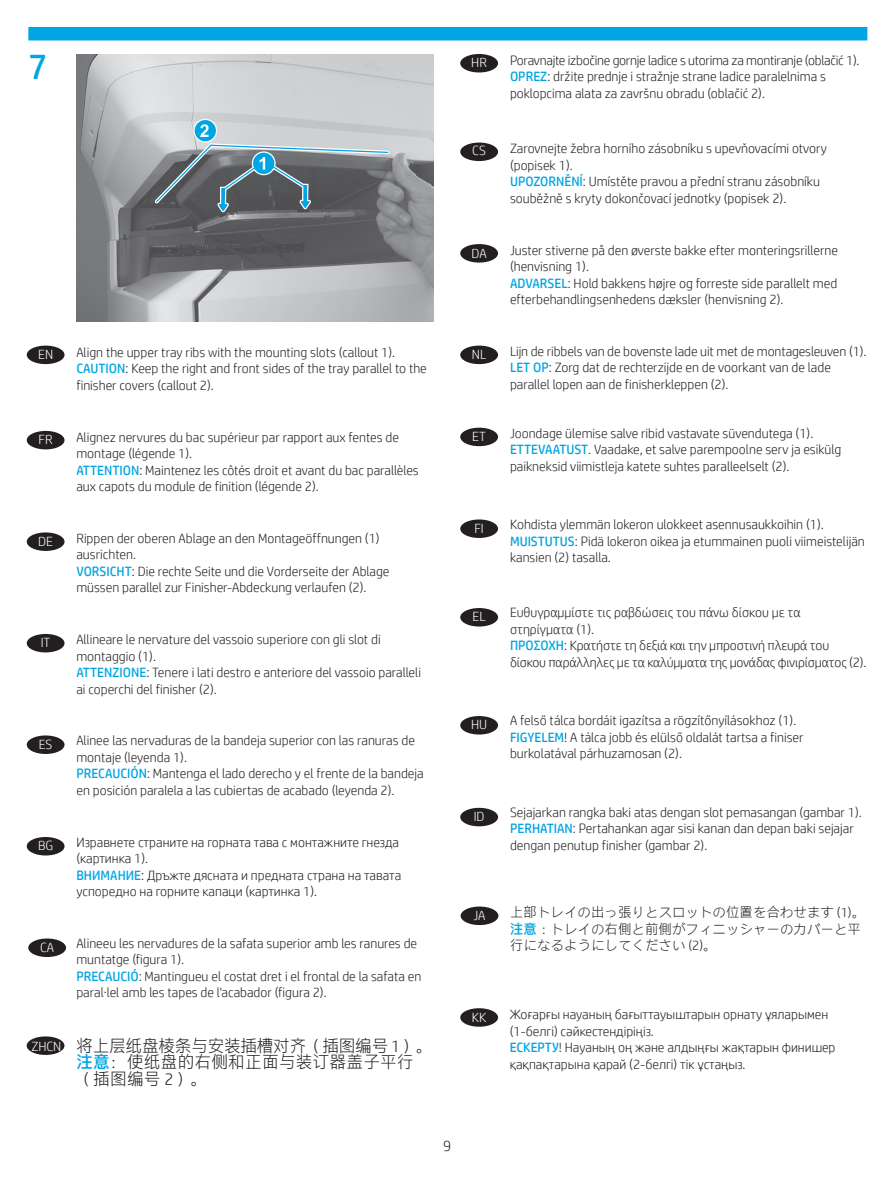
<style>
.page{position:relative;width:893px;height:1188px;background:#fff}
.page>*{position:absolute;margin:0;border:0;box-sizing:border-box;transform-origin:0 0}
.Language_10{font:36px "HP Simplified";color:#00a5e3}
.t1{font:300 16.8px "HP Simplified Hans";color:#231f20}
.t2{font:300 16.8px "HP Simplified Hans";letter-spacing:-.03em;color:#231f20}
.t3{font:300 15px "HP Simplified";color:#231f20}
.t4{font:300 13.5px/16.5px "HP Simplified";color:#231f20}
.t5{font:300 13.5px/16.5px "HP Simplified Jpan";color:#231f20}
.t6{font:300 13.5px "HP Simplified";letter-spacing:-.02em;color:#231f20}
.t7{font:300 13.35px "HP Simplified";color:#fff}
.s1{font-weight:400;color:#00a5e3}
.s2{font-family:"HP Simplified"}
</style>
<div class="page">
<img style="left:77px;top:54px;width:356px;height:267px">
<svg style="left:194px;top:119px;width:23px;height:23px"></svg>
<div style="left:193px;top:119px;width:24px;height:24px;border:1px solid #fff;border-radius:50%"></div>
<svg style="left:151px;top:124px;width:241px;height:90px;background:#828b91"></svg>
<div style="left:28px;top:27px;width:839px;height:13px;background:#00a5e3"></div>
<div style="left:27px;top:346px;width:38px;height:18px;background:#231f20;border-radius:50%"></div>
<div style="left:27px;top:431px;width:38px;height:18px;background:#231f20;border-radius:50%"></div>
<div style="left:27px;top:532px;width:38px;height:19px;background:#231f20;border-radius:50%"></div>
<div style="left:27px;top:634px;width:38px;height:18px;background:#231f20;border-radius:50%"></div>
<div style="left:27px;top:735px;width:38px;height:19px;background:#231f20;border-radius:50%"></div>
<div style="left:27px;top:837px;width:38px;height:19px;background:#231f20;border-radius:50%"></div>
<div style="left:28px;top:939px;width:38px;height:18px;background:#231f20;border-radius:50%"></div>
<div style="left:27px;top:1036px;width:37px;height:19px;background:#231f20;border-radius:50%"></div>
<div style="left:460px;top:54px;width:38px;height:19px;background:#231f20;border-radius:50%"></div>
<div style="left:460px;top:143px;width:38px;height:18px;background:#231f20;border-radius:50%"></div>
<div style="left:460px;top:244px;width:38px;height:19px;background:#231f20;border-radius:50%"></div>
<div style="left:460px;top:346px;width:38px;height:18px;background:#231f20;border-radius:50%"></div>
<div style="left:460px;top:428px;width:38px;height:18px;background:#231f20;border-radius:50%"></div>
<div style="left:460px;top:519px;width:38px;height:19px;background:#231f20;border-radius:50%"></div>
<div style="left:460px;top:608px;width:38px;height:19px;background:#231f20;border-radius:50%"></div>
<div style="left:460px;top:716px;width:38px;height:19px;background:#231f20;border-radius:50%"></div>
<div style="left:460px;top:808px;width:38px;height:18px;background:#231f20;border-radius:50%"></div>
<div style="left:461px;top:907px;width:37px;height:18px;background:#231f20;border-radius:50%"></div>
<div style="left:460px;top:1008px;width:38px;height:19px;background:#231f20;border-radius:50%"></div>
<p class="Language_10" style="left:28px;top:42px;width:21px">7</p>
<p class="t7" style="left:38px;top:346px;width:17px">EN</p>
<p class="t4" style="left:76px;top:343px;width:320px">Align the upper tray ribs with the mounting slots (callout 1).</p>
<p class="t4" style="left:76px;top:360px;width:352px"><span class="s1">CAUTION</span>: Keep the right and front sides of the tray parallel to the finisher covers (callout 2).</p>
<p class="t7" style="left:39px;top:431px;width:15px">FR</p>
<p class="t4" style="left:76px;top:428px;width:324px">Alignez nervures du bac supérieur par rapport aux fentes de montage (légende 1).</p>
<p class="t4" style="left:76px;top:461px;width:344px"><span class="s1">ATTENTION</span>: Maintenez les côtés droit et avant du bac parallèles aux capots du module de finition (légende 2).</p>
<p class="t7" style="left:38px;top:533px;width:16px">DE</p>
<p class="t4" style="left:76px;top:530px;width:305px">Rippen der oberen Ablage an den Montageöffnungen (1) ausrichten.</p>
<p class="t4" style="left:76px;top:563px;width:315px"><span class="s1">VORSICHT</span>: Die rechte Seite und die Vorderseite der Ablage müssen parallel zur Finisher-Abdeckung verlaufen (2).</p>
<p class="t7" style="left:41px;top:634px;width:11px">IT</p>
<p class="t4" style="left:76px;top:631px;width:306px">Allineare le nervature del vassoio superiore con gli slot di montaggio (1).</p>
<p class="t4" style="left:76px;top:664px;width:346px"><span class="s1">ATTENZIONE</span>: Tenere i lati destro e anteriore del vassoio paralleli ai coperchi del finisher (2).</p>
<p class="t7" style="left:39px;top:736px;width:15px">ES</p>
<p class="t4" style="left:76px;top:732px;width:340px">Alinee las nervaduras de la bandeja superior con las ranuras de montaje (leyenda 1).</p>
<p class="t4" style="left:76px;top:765px;width:349px"><span class="s1">PRECAUCIÓN</span>: Mantenga el lado derecho y el frente de la bandeja en posición paralela a las cubiertas de acabado (leyenda 2).</p>
<p class="t7" style="left:38px;top:837px;width:17px">BG</p>
<p class="t4" style="left:76px;top:833px;width:324px">Изравнете страните на горната тава с монтажните гнезда (картинка 1).</p>
<p class="t4" style="left:76px;top:866px;width:326px"><span class="s1">ВНИМАНИЕ</span>: Дръжте дясната и предната страна на тавата успоредно на горните капаци (картинка 1).</p>
<p class="t7" style="left:40px;top:939px;width:16px">CA</p>
<p class="t4" style="left:76px;top:935px;width:342px">Alineeu les nervadures de la safata superior amb les ranures de muntatge (figura 1).</p>
<p class="t4" style="left:76px;top:968px;width:346px"><span class="s1">PRECAUCIÓ</span>: Mantingueu el costat dret i el frontal de la safata en paral·lel amb les tapes de l'acabador (figura 2).</p>
<p class="t2" style="left:76px;top:1037px;width:358px">将上层纸盘棱条与安装插槽对齐（插图编号 <span class="s2">1</span>）。</p>
<p class="t1" style="left:76px;top:1053px;width:339px"><span class="s1">注意</span>：使纸盘的右侧和正面与装订器盖子平行</p>
<p class="t1" style="left:76px;top:1070px;width:132px">（插图编号 <span class="s2">2</span>）。</p>
<p class="t7" style="left:31px;top:1037px;width:32px">ZHCN</p>
<p class="t3" style="left:443px;top:1136px;width:10px">9</p>
<p class="t7" style="left:471px;top:54px;width:17px">HR</p>
<p class="t6" style="left:510px;top:51px;width:351px">Poravnajte izbočine gornje ladice s utorima za montiranje (oblačić 1).</p>
<p class="t4" style="left:510px;top:68px;width:317px"><span class="s1">OPREZ</span>: držite prednje i stražnje strane ladice paralelnima s poklopcima alata za završnu obradu (oblačić 2).</p>
<p class="t7" style="left:472px;top:142px;width:15px">CS</p>
<p class="t4" style="left:510px;top:140px;width:318px">Zarovnejte žebra horního zásobníku s upevňovacími otvory (popisek 1).</p>
<p class="t4" style="left:510px;top:173px;width:311px"><span class="s1">UPOZORNĚNÍ</span>: Umístěte pravou a přední stranu zásobníku souběžně s kryty dokončovací jednotky (popisek 2).</p>
<p class="t7" style="left:472px;top:244px;width:17px">DA</p>
<p class="t4" style="left:510px;top:241px;width:330px">Juster stiverne på den øverste bakke efter monteringsrillerne (henvisning 1).</p>
<p class="t4" style="left:510px;top:274px;width:329px"><span class="s1">ADVARSEL</span>: Hold bakkens højre og forreste side parallelt med efterbehandlingsenhedens dæksler (henvisning 2).</p>
<p class="t4" style="left:510px;top:342px;width:358px">Lijn de ribbels van de bovenste lade uit met de montagesleuven (1).</p>
<p class="t4" style="left:510px;top:359px;width:322px"><span class="s1">LET OP</span>: Zorg dat de rechterzijde en de voorkant van de lade parallel lopen aan de finisherkleppen (2).</p>
<p class="t7" style="left:472px;top:346px;width:16px">NL</p>
<p class="t7" style="left:472px;top:428px;width:15px">ET</p>
<p class="t4" style="left:510px;top:424px;width:305px">Joondage ülemise salve ribid vastavate süvendutega (1).</p>
<p class="t4" style="left:510px;top:441px;width:333px"><span class="s1">ETTEVAATUST</span>. Vaadake, et salve parempoolne serv ja esikülg paikneksid viimistleja katete suhtes paralleelselt (2).</p>
<p class="t7" style="left:474px;top:520px;width:11px">FI</p>
<p class="t4" style="left:510px;top:516px;width:315px">Kohdista ylemmän lokeron ulokkeet asennusaukkoihin (1).</p>
<p class="t4" style="left:510px;top:532px;width:356px"><span class="s1">MUISTUTUS</span>: Pidä lokeron oikea ja etummainen puoli viimeistelijän kansien (2) tasalla.</p>
<p class="t7" style="left:473px;top:608px;width:15px">EL</p>
<p class="t4" style="left:510px;top:604px;width:292px">Ευθυγραμμίστε τις ραβδώσεις του πάνω δίσκου με τα στηρίγματα (1).</p>
<p class="t4" style="left:510px;top:637px;width:358px"><span class="s1">ΠΡΟΣΟΧΗ</span>: Κρατήστε τη δεξιά και την μπροστινή πλευρά του δίσκου παράλληλες με τα καλύμματα της μονάδας φινιρίσματος (2).</p>
<p class="t7" style="left:471px;top:716px;width:18px">HU</p>
<p class="t4" style="left:510px;top:712px;width:288px">A felső tálca bordáit igazítsa a rögzítőnyílásokhoz (1).</p>
<p class="t4" style="left:510px;top:728px;width:295px"><span class="s1">FIGYELEM</span>! A tálca jobb és elülső oldalát tartsa a finiser burkolatával párhuzamosan (2).</p>
<p class="t7" style="left:474px;top:808px;width:12px">ID</p>
<p class="t4" style="left:510px;top:803px;width:353px">Sejajarkan rangka baki atas dengan slot pemasangan (gambar 1).</p>
<p class="t4" style="left:510px;top:820px;width:345px"><span class="s1">PERHATIAN</span>: Pertahankan agar sisi kanan dan depan baki sejajar dengan penutup finisher (gambar 2).</p>
<p class="t7" style="left:474px;top:907px;width:13px">JA</p>
<p class="t5" style="left:510px;top:905px;width:357px">上部トレイの出っ張りとスロットの位置を合わせます (<span class="s2">1</span>)。</p>
<p class="t5" style="left:510px;top:921px;width:352px"><span class="s1">注意</span>：トレイの右側と前側がフィニッシャーのカバーと平行になるようにしてください (<span class="s2">2</span>)。</p>
<p class="t7" style="left:472px;top:1008px;width:16px">KK</p>
<p class="t4" style="left:510px;top:1006px;width:320px">Жоғарғы науаның бағыттауыштарын орнату ұяларымен (1-белгі) сәйкестендіріңіз.</p>
<p class="t4" style="left:510px;top:1039px;width:327px"><span class="s1">ЕСКЕРТУ</span>! Науаның оң және алдыңғы жақтарын финишер қақпақтарына қарай (2-белгі) тік ұстаңыз.</p>
</div>
